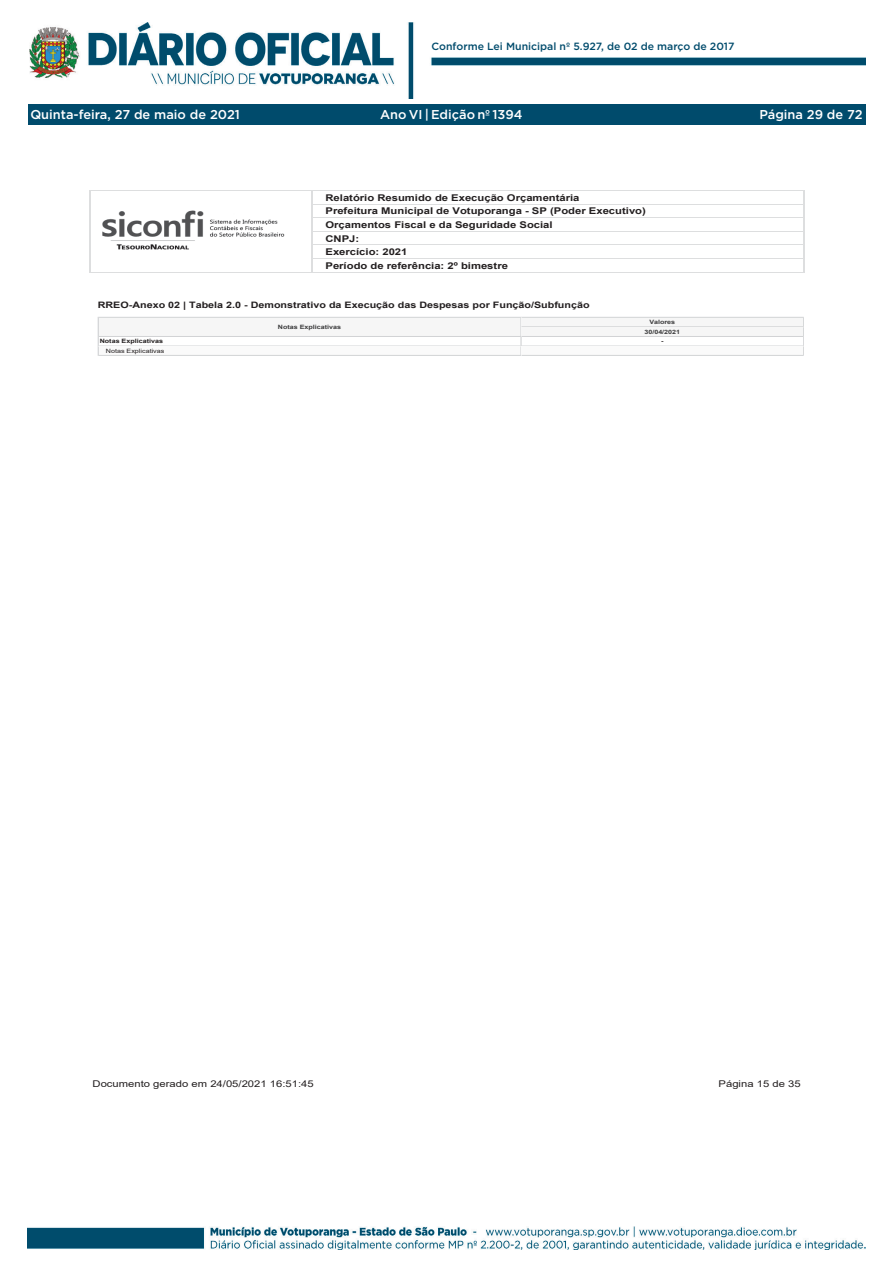
<style>
.page{position:relative;width:893px;height:1263px;background:#fff}
.page>*{position:absolute;margin:0;border:0;box-sizing:border-box;transform-origin:0 0}
.t1{font:500 12.75px "Gotham";color:#fff}
.t2{font:500 10.5px "Gotham";color:#004b6c}
.t3{font:700 9.3px/13.6px "Arial";color:#231f20;scale:1.21 1}
.t4{font:9.3px "Arial";color:#231f20;scale:1.21 1}
.t5{font:700 8.85px "Arial";color:#231f20;scale:1.21 1}
.t6{font:700 5.85px/9.6px "Arial";color:#3d3d3e;text-align:center;scale:1.21 1}
.t7{font:700 5.85px "Arial";color:#231f20;scale:1.21 1}
.t8{font:5.85px "Arial";color:#231f20;scale:1.21 1}
</style>
<div class="page">
<img style="left:28px;top:1226px;width:837px;height:24px">
<img style="left:29px;top:22px;width:836px;height:76px">
<div style="left:28px;top:104px;width:837px;height:21px;background:#004b6c"></div>
<hr style="left:89px;top:190px;width:223px;height:1px;background:#dddedf">
<hr style="left:89px;top:272px;width:223px;height:1px;background:#dddedf">
<hr style="left:89px;top:190px;width:1px;height:82px;background:#dddedf">
<hr style="left:311px;top:190px;width:493px;height:1px;background:#dddedf">
<hr style="left:311px;top:204px;width:493px;height:1px;background:#dddedf">
<hr style="left:311px;top:217px;width:493px;height:1px;background:#dddedf">
<hr style="left:311px;top:231px;width:493px;height:1px;background:#dddedf">
<hr style="left:311px;top:244px;width:493px;height:1px;background:#dddedf">
<hr style="left:311px;top:258px;width:493px;height:1px;background:#dddedf">
<svg style="left:803px;top:191px;width:1px;height:81px"></svg>
<hr style="left:311px;top:272px;width:493px;height:1px;background:#dddedf">
<svg style="left:311px;top:191px;width:1px;height:81px"></svg>
<img style="left:102px;top:210px;width:183px;height:40px">
<svg style="left:98px;top:317px;width:706px;height:39px"></svg>
<p class="t2" style="left:432px;top:40px;width:304px">Conforme Lei Municipal nº 5.927, de 02 de março de 2017</p>
<h1 class="t1" style="left:30px;top:106px;width:211px">Quinta-feira, 27 de maio de 2021</h1>
<h1 class="t1" style="left:380px;top:106px;width:144px">Ano VI | Edição nº 1394</h1>
<h1 class="t1" style="left:759px;top:106px;width:105px">Página 29 de 72</h1>
<p class="t3" style="left:325px;top:191px;width:266px">Relatório Resumido de Execução Orçamentária<br>Prefeitura Municipal de Votuporanga - SP (Poder Executivo)<br>Orçamentos Fiscal e da Seguridade Social<br>CNPJ:<br>Exercício: 2021<br>Período de referência: 2º bimestre</p>
<p class="t5" style="left:98px;top:299px;width:408px">RREO-Anexo 02 | Tabela 2.0 - Demonstrativo da Execução das Despesas por Função/Subfunção</p>
<p class="t6" style="left:278px;top:322px;width:54px">Notas Explicativas</p>
<p class="t6" style="left:644px;top:317px;width:31px">Valores<br>30/04/2021</p>
<p class="t7" style="left:100px;top:337px;width:54px">Notas Explicativas</p>
<p class="t7" style="left:661px;top:337px;width:3px">-</p>
<p class="t8" style="left:106px;top:347px;width:50px">Notas Explicativas</p>
<p class="t4" style="left:93px;top:1077px;width:184px">Documento gerado em 24/05/2021 16:51:45</p>
<p class="t4" style="left:719px;top:1077px;width:69px">Página 15 de 35</p>
</div>
